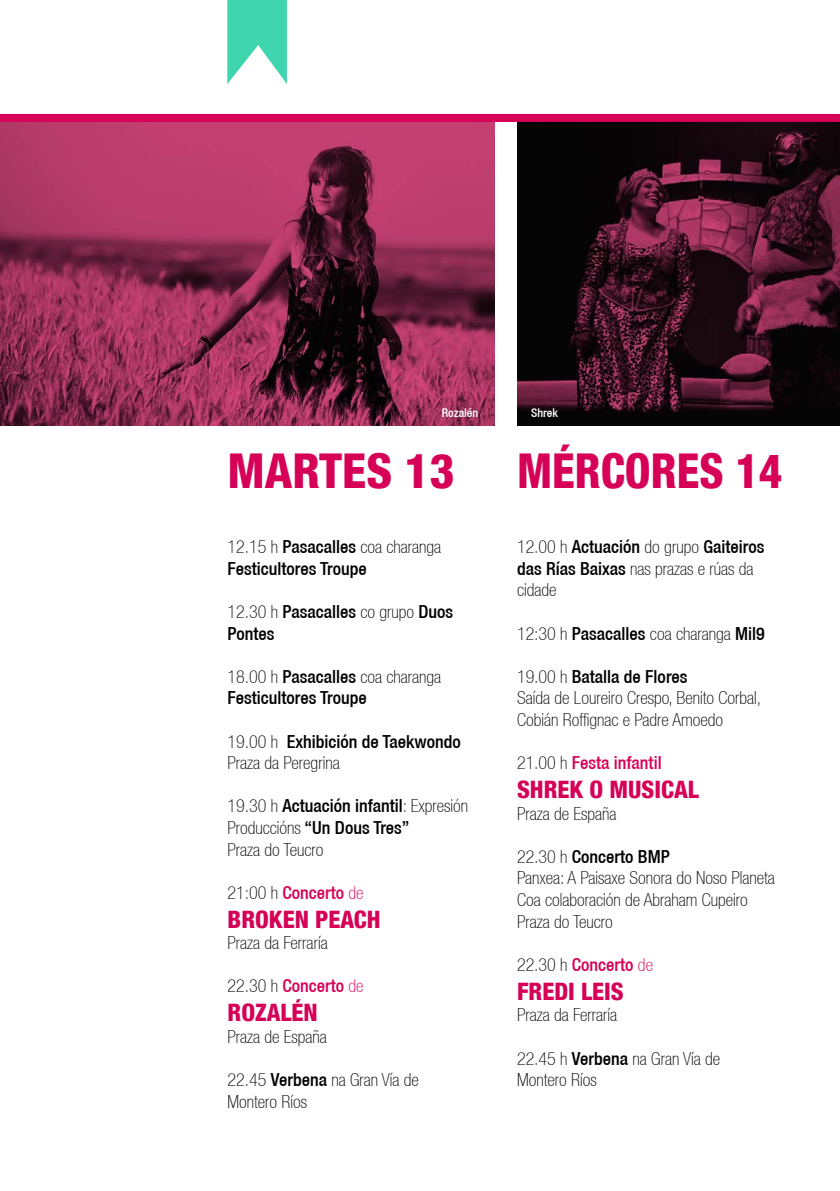
<style>
.page{position:relative;width:840px;height:1191px;background:#fff}
.page>*{position:absolute;margin:0;border:0;box-sizing:border-box;transform-origin:0 0}
.t1{font:800 condensed 48px "Helvetica 87";color:#d60057;scale:.94 1}
.t2{font:800 condensed 48px "Helvetica 87";color:#d60057}
.t3{font:800 condensed 24px "Helvetica 87";color:#d60057}
.t4{font:100 condensed 18px/21.6px "Helvetica 37";color:#000}
.t5{font:500 condensed 18px/21.6px "Helvetica 67";color:#000}
.t6{font:500 condensed 18px "Helvetica 67";color:#d60057}
.t7{font:500 condensed 12px "Helvetica 67";color:#fff}
.s1{font-family:"Helvetica 67";font-weight:500}
.s2{font-family:"Helvetica 37";font-weight:100}
.s3{font-family:"Helvetica 37";font-weight:100;color:#000}
</style>
<div class="page">
<img style="left:0;top:122px;width:494px;height:303px">
<img style="left:517px;top:122px;width:322px;height:303px">
<div style="left:0;top:114px;width:839px;height:8px;background:#d60057"></div>
<svg style="left:227px;top:0;width:60px;height:84px"></svg>
<p class="t7" style="left:441px;top:405px;width:38px">Rozalén</p>
<p class="t7" style="left:531px;top:405px;width:28px">Shrek</p>
<h1 class="t2" style="left:227px;top:441px;width:228px">MARTES 13</h1>
<p class="t4" style="left:227px;top:536px;width:215px">12.15 h <span class="s1">Pasacalles</span> coa charanga</p>
<p class="t5" style="left:227px;top:557px;width:141px">Festicultores Troupe</p>
<p class="t5" style="left:227px;top:600px;width:227px"><span class="s2">12.30 h</span> Pasacalles <span class="s2">co grupo</span> Duos<br>Pontes</p>
<p class="t4" style="left:227px;top:665px;width:215px">18.00 h <span class="s1">Pasacalles</span> coa charanga</p>
<p class="t5" style="left:227px;top:687px;width:141px">Festicultores Troupe</p>
<p class="t5" style="left:227px;top:730px;width:234px"><span class="s2">19.00 h</span> Exhibición de Taekwondo</p>
<p class="t4" style="left:227px;top:752px;width:113px">Praza da Peregrina</p>
<p class="t5" style="left:227px;top:795px;width:242px"><span class="s2">19.30 h</span> Actuación infantil<span class="s2">: Expresión<br>Produccións</span> “Un Dous Tres”</p>
<p class="t4" style="left:227px;top:838px;width:97px">Praza do Teucro</p>
<p class="t6" style="left:227px;top:881px;width:137px"><span class="s3">21:00 h</span> Concerto <span class="s2">de</span></p>
<h2 class="t3" style="left:227px;top:904px;width:154px">BROKEN PEACH</h2>
<p class="t4" style="left:227px;top:932px;width:102px">Praza da Ferraría</p>
<p class="t6" style="left:227px;top:975px;width:137px"><span class="s3">22.30 h</span> Concerto <span class="s2">de</span></p>
<h2 class="t3" style="left:227px;top:998px;width:92px">ROZALÉN</h2>
<p class="t4" style="left:227px;top:1025px;width:101px">Praza de España</p>
<p class="t4" style="left:227px;top:1068px;width:193px">22.45 <span class="s1">Verbena</span> na Gran Vía de<br>Montero Ríos</p>
<h1 class="t1" style="left:516px;top:441px;width:283px">MÉRCORES 14</h1>
<p class="t5" style="left:516px;top:535px;width:249px"><span class="s2">12.00 h</span> Actuación <span class="s2">do grupo</span> Gaiteiros</p>
<p class="t4" style="left:516px;top:557px;width:238px"><span class="s1">das Rías Baixas</span> nas prazas e rúas da cidade</p>
<p class="t4" style="left:516px;top:622px;width:249px">12:30 h <span class="s1">Pasacalles</span> coa charanga <span class="s1">Mil9</span></p>
<p class="t5" style="left:516px;top:665px;width:172px"><span class="s2">19.00 h</span> Batalla de Flores</p>
<p class="t4" style="left:516px;top:687px;width:245px">Saída de Loureiro Crespo, Benito Corbal,<br>Cobián Roffignac e Padre Amoedo</p>
<p class="t6" style="left:516px;top:752px;width:146px"><span class="s3">21.00 h</span> Festa infantil</p>
<h2 class="t3" style="left:516px;top:774px;width:183px">SHREK O MUSICAL</h2>
<p class="t4" style="left:516px;top:802px;width:101px">Praza de España</p>
<p class="t5" style="left:516px;top:845px;width:154px"><span class="s2">22.30 h</span> Concerto BMP</p>
<p class="t4" style="left:516px;top:867px;width:259px">Panxea: A Paisaxe Sonora do Noso Planeta<br>Coa colaboración de Abraham Cupeiro<br>Praza do Teucro</p>
<p class="t6" style="left:516px;top:953px;width:137px"><span class="s3">22.30 h</span> Concerto <span class="s2">de</span></p>
<h2 class="t3" style="left:516px;top:976px;width:108px">FREDI LEIS</h2>
<p class="t4" style="left:516px;top:1004px;width:102px">Praza da Ferraría</p>
<p class="t4" style="left:516px;top:1047px;width:204px">22.45 h <span class="s1">Verbena</span> na Gran Vía de<br>Montero Ríos</p>
</div>
